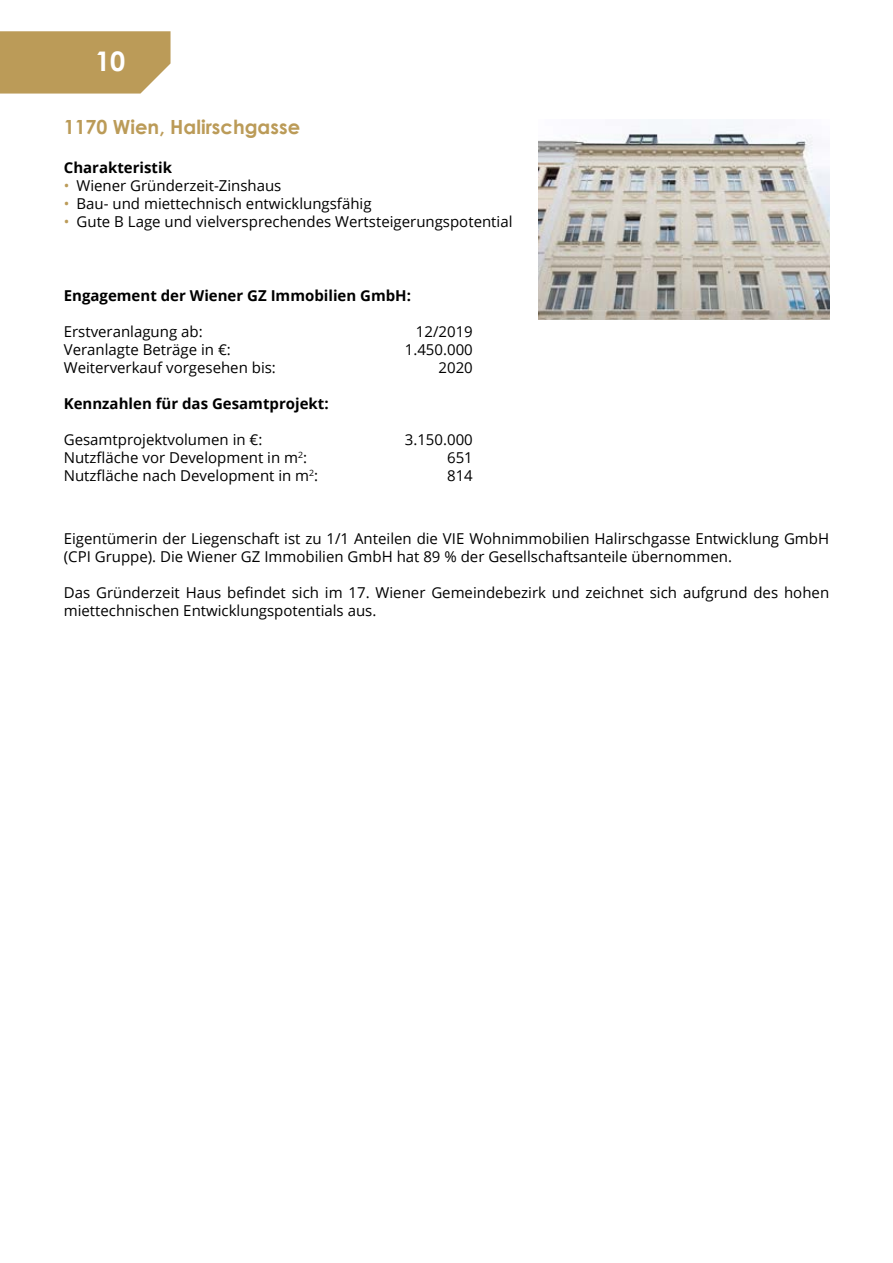
<style>
.page{position:relative;width:893px;height:1263px;background:#fff}
.page>*{position:absolute;margin:0;border:0;box-sizing:border-box;transform-origin:0 0}
.t1{font:700 27px "Century Gothic";color:#fff}
.t2{font:700 19.5px "Century Gothic";color:#bb9b58}
.t3{font:15px/18px "Open Sans";color:#000}
.t4{font:700 15px "Open Sans";color:#000}
.s1{color:#bb9b58}
</style>
<div class="page">
<svg style="left:0;top:31px;width:171px;height:63px;background:#bea061"></svg>
<img style="left:538px;top:119px;width:291px;height:200px">
<h1 class="t1" style="left:95px;top:41px;width:32px">10</h1>
<h2 class="t2" style="left:64px;top:112px;width:238px">1170 Wien, Halirschgasse</h2>
<p class="t4" style="left:64px;top:157px;width:110px">Charakteristik</p>
<p class="t3" style="left:64px;top:176px;width:219px"><span class="s1">•</span> Wiener Gründerzeit-Zinshaus</p>
<p class="t3" style="left:64px;top:194px;width:309px"><span class="s1">•</span> Bau- und miettechnisch entwicklungsfähig</p>
<p class="t3" style="left:64px;top:212px;width:450px"><span class="s1">•</span> Gute B Lage und vielversprechendes Wertsteigerungspotential</p>
<p class="t4" style="left:64px;top:285px;width:349px">Engagement der Wiener GZ Immobilien GmbH:</p>
<p class="t3" style="left:64px;top:322px;width:214px">Erstveranlagung ab:<br>Veranlagte Beträge in €:<br>Weiterverkauf vorgesehen bis:</p>
<p class="t4" style="left:64px;top:393px;width:266px">Kennzahlen für das Gesamtprojekt:</p>
<p class="t3" style="left:64px;top:430px;width:256px">Gesamtprojektvolumen in €:<br>Nutzfläche vor Development in m<sup>2</sup>:<br>Nutzfläche nach Development in m<sup>2</sup>:</p>
<p class="t3" style="left:405px;top:322px;width:70px;text-align:right">12/2019<br>1.450.000<br>2020</p>
<p class="t3" style="left:447px;top:430px;width:27px;text-align:justify;text-indent:-42px">3.150.000<br>651<br>814</p>
<p class="t3" style="left:64px;top:529px;width:767px">Eigentümerin der Liegenschaft ist zu 1/1 Anteilen die VIE Wohnimmobilien Halirschgasse Entwicklung GmbH (CPI Gruppe). Die Wiener GZ Immobilien GmbH hat 89 % der Gesellschaftsanteile übernommen.</p>
<p class="t3" style="left:64px;top:583px;width:767px">Das Gründerzeit Haus befindet sich im 17. Wiener Gemeindebezirk und zeichnet sich aufgrund des hohen miettechnischen Entwicklungspotentials aus.</p>
</div>
